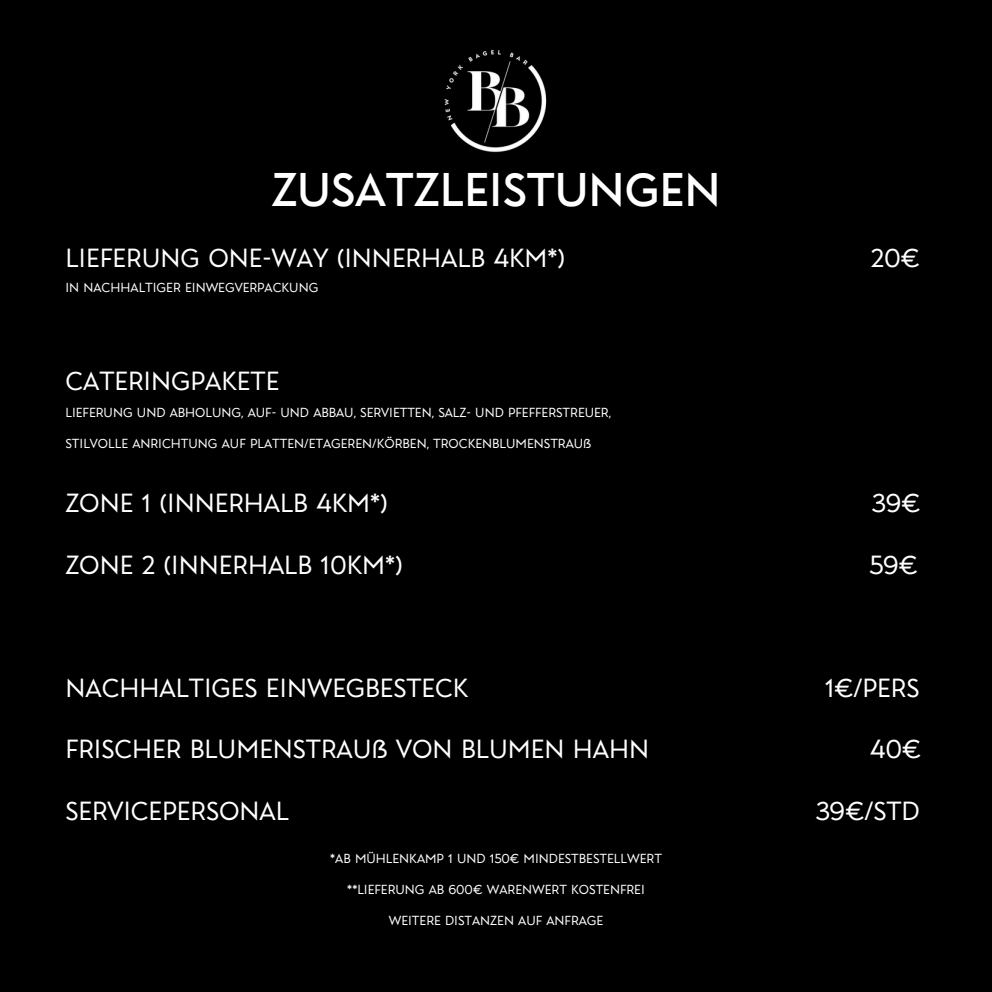
<style>
.page{position:relative;width:992px;height:992px;background:#000}
.page>*{position:absolute;margin:0;border:0;box-sizing:border-box;transform-origin:0 0}
.t1{font:300 45px "Garnet Capitals";color:#fff}
.t2{font:100 25px "Garnet Capitals";color:#fff}
.t3{font:100 12.5px "Garnet Capitals";color:#fff}
</style>
<div class="page">
<img style="left:444px;top:50px;width:103px;height:103px">
<p class="t1" style="left:271px;top:168px;width:451px">ZUSATZLEISTUNGEN</p>
<h1 class="t2" style="left:65px;top:246px;width:501px">LIEFERUNG ONE-WAY (INNERHALB 4KM*)</h1>
<h1 class="t2" style="left:871px;top:246px;width:51px">20€</h1>
<p class="t3" style="left:65px;top:281px;width:254px">IN NACHHALTIGER EINWEGVERPACKUNG</p>
<p class="t2" style="left:65px;top:369px;width:215px">CATERINGPAKETE</p>
<p class="t3" style="left:65px;top:406px;width:547px">LIEFERUNG UND ABHOLUNG, AUF- UND ABBAU, SERVIETTEN, SALZ- UND PFEFFERSTREUER,</p>
<p class="t3" style="left:65px;top:438px;width:527px">STILVOLLE ANRICHTUNG AUF PLATTEN/ETAGEREN/KÖRBEN, TROCKENBLUMENSTRAUß</p>
<p class="t2" style="left:65px;top:492px;width:324px">ZONE 1 (INNERHALB 4KM*)</p>
<p class="t2" style="left:872px;top:492px;width:50px">39€</p>
<p class="t2" style="left:65px;top:553px;width:339px">ZONE 2 (INNERHALB 10KM*)</p>
<p class="t2" style="left:870px;top:553px;width:49px">59€</p>
<p class="t2" style="left:65px;top:676px;width:404px">NACHHALTIGES EINWEGBESTECK</p>
<p class="t2" style="left:825px;top:676px;width:96px">1€/PERS</p>
<p class="t2" style="left:65px;top:737px;width:585px">FRISCHER BLUMENSTRAUß VON BLUMEN HAHN</p>
<p class="t2" style="left:870px;top:737px;width:53px">40€</p>
<h2 class="t2" style="left:65px;top:799px;width:225px">SERVICEPERSONAL</h2>
<h2 class="t2" style="left:816px;top:799px;width:106px">39€/STD</h2>
<h2 class="t3" style="left:330px;top:852px;width:333px">*AB MÜHLENKAMP 1 UND 150€ MINDESTBESTELLWERT</h2>
<h2 class="t3" style="left:347px;top:883px;width:299px">**LIEFERUNG AB 600€ WARENWERT KOSTENFREI</h2>
<p class="t3" style="left:389px;top:915px;width:216px">WEITERE DISTANZEN AUF ANFRAGE</p>
</div>
